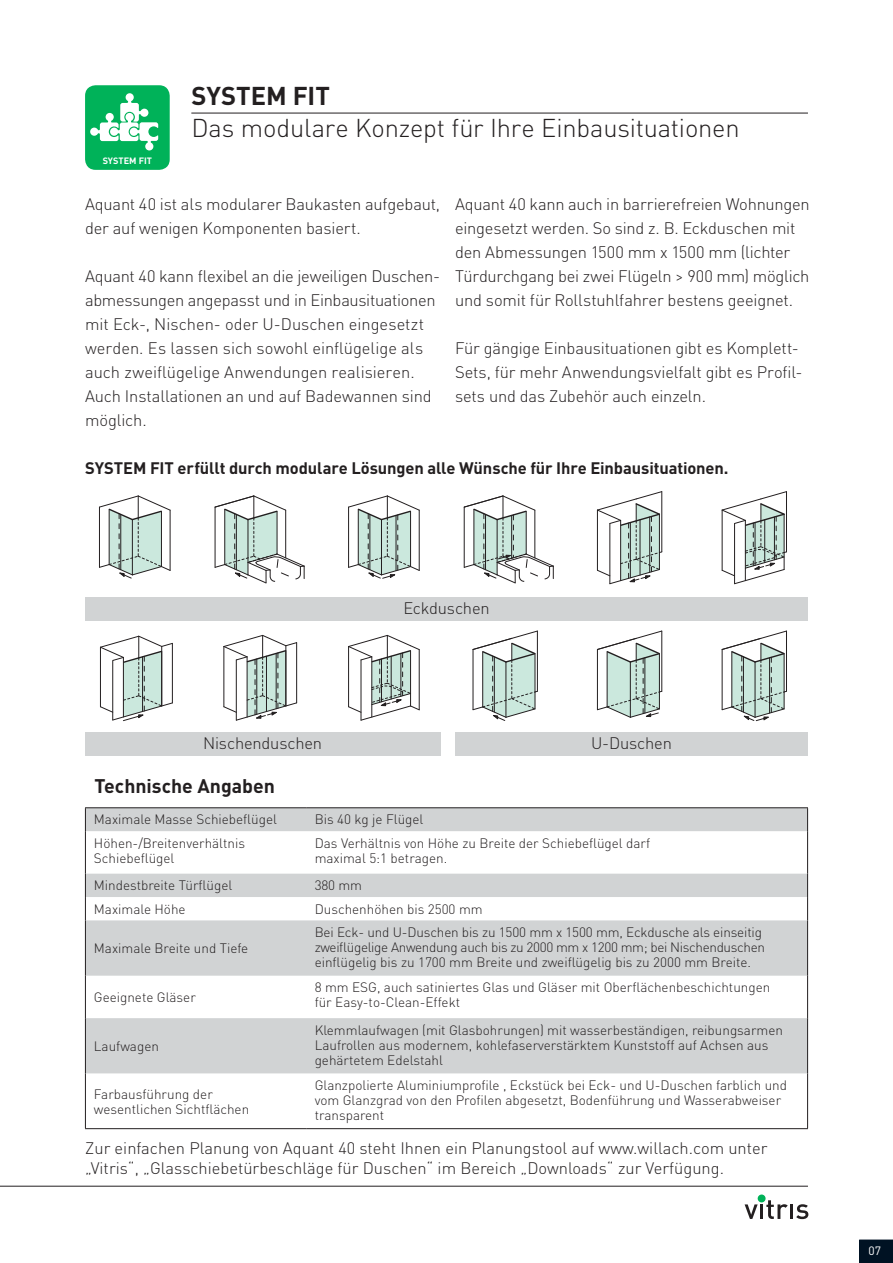
<style>
.page{position:relative;width:893px;height:1263px;background:#fff}
.page>*{position:absolute;margin:0;border:0;box-sizing:border-box;transform-origin:0 0}
.t1{font:300 25.5px "DIN Pro";letter-spacing:-.01em;color:#231f20}
.t2{font:700 25.5px "DIN Pro";color:#231f20}
.t3{font:700 19.5px "DIN Pro";color:#231f20}
.t4{font:300 16.5px/24px "DIN Pro";letter-spacing:-.01em;color:#231f20}
.t5{font:700 16.5px "DIN Pro";letter-spacing:-.01em;color:#231f20}
.t6{font:300 13.5px/15px "DIN Pro";color:#231f20}
.t7{font:12px "DIN Pro";color:#fff}
.t8{font:700 9.15px "DIN";color:#fff}
</style>
<div class="page">
<svg style="left:744px;top:1204px;width:13px;height:15px"></svg>
<hr style="left:760px;top:1204px;width:3px;height:15px;background:#231f20">
<svg style="left:766px;top:1200px;width:21px;height:19px"></svg>
<hr style="left:790px;top:1204px;width:3px;height:15px;background:#231f20">
<svg style="left:796px;top:1204px;width:12px;height:15px"></svg>
<div style="left:757px;top:1195px;width:8px;height:7px;background:#00b259;border-radius:50%"></div>
<svg style="left:859px;top:1240px;width:33px;height:23px"></svg>
<hr style="left:0;top:1186px;width:808px;height:1px;background:#231f20">
<hr style="left:191px;top:113px;width:617px;height:1px;background:#231f20">
<div style="left:85px;top:85px;width:85px;height:85px;background:#00b259;border-radius:11px"></div>
<svg style="left:90px;top:93px;width:68px;height:57px"></svg>
<div style="left:85px;top:732px;width:355px;height:24px;background:#d1d3d4"></div>
<div style="left:455px;top:732px;width:353px;height:24px;background:#d1d3d4"></div>
<svg style="left:86px;top:873px;width:721px;height:201px"></svg>
<svg style="left:86px;top:874px;width:721px;height:102px;fill:#d1d3d4"></svg>
<div style="left:86px;top:1018px;width:721px;height:55px;background:#d1d3d4"></div>
<div style="left:85px;top:808px;width:723px;height:23px;background:#d1d3d4"></div>
<hr style="left:85px;top:831px;width:1px;height:43px;background:#231f20">
<hr style="left:807px;top:831px;width:1px;height:43px;background:#231f20">
<svg style="left:85px;top:874px;width:1px;height:46px"></svg>
<svg style="left:807px;top:874px;width:1px;height:46px"></svg>
<hr style="left:85px;top:920px;width:1px;height:56px;background:#231f20">
<hr style="left:807px;top:920px;width:1px;height:56px;background:#231f20">
<hr style="left:85px;top:976px;width:1px;height:42px;background:#231f20">
<hr style="left:807px;top:976px;width:1px;height:42px;background:#231f20">
<hr style="left:85px;top:1018px;width:1px;height:55px;background:#231f20">
<hr style="left:807px;top:1018px;width:1px;height:55px;background:#231f20">
<hr style="left:85px;top:1073px;width:1px;height:55px;background:#231f20">
<hr style="left:807px;top:1073px;width:1px;height:55px;background:#231f20">
<hr style="left:85px;top:807px;width:221px;height:1px;background:#231f20">
<hr style="left:306px;top:807px;width:502px;height:1px;background:#231f20">
<hr style="left:85px;top:1128px;width:221px;height:1px;background:#231f20">
<hr style="left:306px;top:1128px;width:502px;height:1px;background:#231f20">
<div style="left:85px;top:597px;width:723px;height:24px;background:#d1d3d4"></div>
<svg style="left:100px;top:635px;width:73px;height:86px"></svg>
<hr style="left:161px;top:646px;width:1px;height:60px;background:#231f20">
<svg style="left:472px;top:630px;width:66px;height:91px"></svg>
<hr style="left:537px;top:631px;width:1px;height:60px;background:#231f20">
<svg style="left:463px;top:495px;width:91px;height:88px"></svg>
<svg style="left:99px;top:495px;width:72px;height:84px"></svg>
<svg style="left:223px;top:634px;width:74px;height:87px"></svg>
<svg style="left:596px;top:630px;width:66px;height:88px"></svg>
<svg style="left:596px;top:491px;width:66px;height:94px"></svg>
<svg style="left:214px;top:495px;width:91px;height:88px"></svg>
<svg style="left:348px;top:634px;width:72px;height:87px"></svg>
<svg style="left:721px;top:630px;width:66px;height:91px"></svg>
<svg style="left:721px;top:491px;width:66px;height:94px"></svg>
<svg style="left:348px;top:495px;width:72px;height:84px"></svg>
<p class="t8" style="left:103px;top:157px;width:51px">SYSTEM FIT</p>
<h1 class="t2" style="left:191px;top:86px;width:140px">SYSTEM FIT</h1>
<h1 class="t1" style="left:191px;top:119px;width:549px">Das modulare Konzept für Ihre Einbausituationen</h1>
<p class="t4" style="left:85px;top:194px;width:356px">Aquant 40 ist als modularer Baukasten aufgebaut, der auf wenigen Komponenten basiert.</p>
<p class="t4" style="left:85px;top:266px;width:356px">Aquant 40 kann flexibel an die jeweiligen Duschen&shy;abmessungen angepasst und in Einbausituationen mit Eck-, Nischen- oder U-Duschen eingesetzt werden. Es lassen sich sowohl einflügelige als auch zweiflügelige Anwendungen realisieren.<br>Auch Installationen an und auf Badewannen sind möglich.</p>
<p class="t4" style="left:455px;top:194px;width:356px">Aquant 40 kann auch in barrierefreien Wohnungen eingesetzt werden. So sind z. B. Eckduschen mit den Abmessungen 1500 mm x 1500 mm (lichter Türdurchgang bei zwei Flügeln &gt; 900 mm) möglich und somit für Rollstuhlfahrer bestens geeignet.</p>
<p class="t4" style="left:455px;top:338px;width:349px">Für gängige Einbausituationen gibt es Komplett-<br>Sets, für mehr Anwendungsvielfalt gibt es Profil&shy;sets und das Zubehör auch einzeln.</p>
<p class="t5" style="left:85px;top:462px;width:645px">SYSTEM FIT erfüllt durch modulare Lösungen alle Wünsche für Ihre Einbausituationen.</p>
<p class="t4" style="left:403px;top:598px;width:88px">Eckduschen</p>
<p class="t4" style="left:203px;top:733px;width:120px">Nischenduschen</p>
<p class="t4" style="left:591px;top:733px;width:82px">U-Duschen</p>
<h2 class="t3" style="left:94px;top:779px;width:182px">Technische Angaben</h2>
<p class="t6" style="left:94px;top:814px;width:184px">Maximale Masse Schiebeflügel</p>
<p class="t6" style="left:315px;top:814px;width:110px">Bis 40 kg je Flügel</p>
<p class="t6" style="left:94px;top:837px;width:153px">Höhen-/Breitenverhältnis<br>Schiebeflügel</p>
<p class="t6" style="left:315px;top:837px;width:337px">Das Verhältnis von Höhe zu Breite der Schiebeflügel darf maximal 5:1 betragen.</p>
<p class="t6" style="left:94px;top:880px;width:140px">Mindestbreite Türflügel</p>
<p class="t6" style="left:315px;top:880px;width:49px">380 mm</p>
<p class="t6" style="left:94px;top:903px;width:93px">Maximale Höhe</p>
<p class="t6" style="left:315px;top:903px;width:169px">Duschenhöhen bis 2500 mm</p>
<p class="t6" style="left:94px;top:943px;width:156px">Maximale Breite und Tiefe</p>
<p class="t6" style="left:315px;top:926px;width:452px">Bei Eck- und U-Duschen bis zu 1500 mm x 1500 mm, Eckdusche als einseitig zweiflügelige Anwendung auch bis zu 2000 mm x 1200 mm; bei Nischenduschen einflügelig bis zu 1700 mm Breite und zweiflügelig bis zu 2000 mm Breite.</p>
<p class="t6" style="left:94px;top:991px;width:103px">Geeignete Gläser</p>
<p class="t6" style="left:315px;top:982px;width:457px">8 mm ESG, auch satiniertes Glas und Gläser mit Oberflächenbeschichtungen für Easy-to-Clean-Effekt</p>
<p class="t6" style="left:94px;top:1040px;width:67px">Laufwagen</p>
<p class="t6" style="left:315px;top:1024px;width:470px">Klemmlaufwagen (mit Glasbohrungen) mit wasserbeständigen, reibungsarmen<br>Laufrollen aus modernem, kohlefaserverstärktem Kunststoff auf Achsen aus gehärtetem Edelstahl</p>
<p class="t6" style="left:94px;top:1088px;width:157px">Farbausführung der wesentlichen Sichtflächen</p>
<p class="t6" style="left:315px;top:1079px;width:474px">Glanzpolierte Aluminiumprofile , Eckstück bei Eck- und U-Duschen farblich und vom Glanzgrad von den Profilen abgesetzt, Bodenführung und Wasserabweiser transparent</p>
<p class="t4" style="left:85px;top:1140px;width:683px;line-height:19.8px">Zur einfachen Planung von Aquant 40 steht Ihnen ein Planungstool auf www.willach.com unter „Vitris“, „Glasschiebetürbeschläge für Duschen“ im Bereich „Downloads“ zur Verfügung.</p>
<p class="t7" style="left:868px;top:1244px;width:14px">07</p>
</div>
